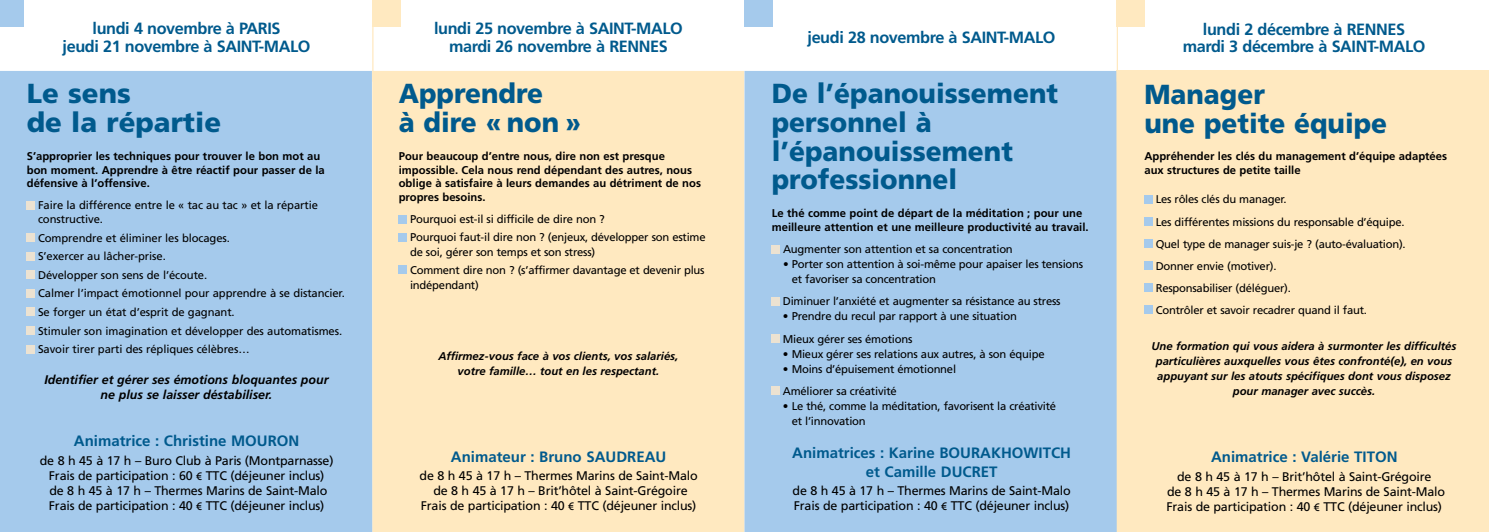
<style>
.page{position:relative;width:1489px;height:532px;background:#fff}
.page>*{position:absolute;margin:0;border:0;box-sizing:border-box;transform-origin:0 0}
.t1{font:900 27.5px/28.8px "Frutiger";color:#005a8d;scale:.95 1}
.t2{font:900 27.5px/28.8px "Frutiger";color:#005a8d}
.t3{font:700 16.25px/17.5px "Frutiger";letter-spacing:-.025em;color:#005a8d;text-align:center}
.t4{font:700 15px/18.1px "Frutiger";color:#005a8d;text-align:center}
.t5{font:12.5px/15px "Frutiger";letter-spacing:-.015em;color:#000;text-align:center}
.t6{font:italic 700 12.5px/15px "Frutiger";color:#000;text-align:center}
.t7{font:11.25px/22.1px "Frutiger";letter-spacing:-.02em;color:#000}
.t8{font:700 11.25px/13.8px "Frutiger";color:#000}
.t9{font:italic 700 11.25px/15px "Frutiger";color:#000;text-align:center}
.s1{font-family:"Profile"}
</style>
<div class="page">
<div style="left:1116px;top:71px;width:372px;height:460px;background:#ffe9c0"></div>
<div style="left:372px;top:71px;width:372px;height:460px;background:#ffe9c0"></div>
<div style="left:744px;top:71px;width:372px;height:460px;background:#a5caec"></div>
<div style="left:0;top:71px;width:372px;height:460px;background:#a5caec"></div>
<div style="left:0;top:0;width:24px;height:27px;background:#a5caec"></div>
<div style="left:744px;top:0;width:28px;height:27px;background:#a5caec"></div>
<div style="left:372px;top:0;width:28px;height:27px;background:#ffe9c0"></div>
<div style="left:1116px;top:0;width:28px;height:27px;background:#ffe9c0"></div>
<hr style="left:1116px;top:0;width:1px;height:82px;background:#ffe9c0">
<hr style="left:372px;top:0;width:1px;height:82px;background:#ffe9c0">
<div style="left:27px;top:201px;width:8px;height:8px;background:#ece2d1"></div>
<div style="left:27px;top:233px;width:8px;height:9px;background:#ece2d1"></div>
<div style="left:27px;top:252px;width:8px;height:8px;background:#ece2d1"></div>
<div style="left:27px;top:271px;width:8px;height:8px;background:#ece2d1"></div>
<div style="left:27px;top:289px;width:8px;height:8px;background:#ece2d1"></div>
<div style="left:27px;top:308px;width:8px;height:8px;background:#ece2d1"></div>
<div style="left:27px;top:326px;width:8px;height:8px;background:#ece2d1"></div>
<div style="left:27px;top:345px;width:8px;height:8px;background:#ece2d1"></div>
<div style="left:399px;top:215px;width:8px;height:8px;background:#a5caec"></div>
<div style="left:399px;top:233px;width:8px;height:8px;background:#a5caec"></div>
<div style="left:399px;top:266px;width:8px;height:8px;background:#a5caec"></div>
<div style="left:1144px;top:195px;width:8px;height:8px;background:#a5caec"></div>
<div style="left:1144px;top:217px;width:8px;height:8px;background:#a5caec"></div>
<div style="left:1144px;top:239px;width:8px;height:8px;background:#a5caec"></div>
<div style="left:1144px;top:261px;width:8px;height:8px;background:#a5caec"></div>
<div style="left:1144px;top:284px;width:8px;height:8px;background:#a5caec"></div>
<div style="left:1144px;top:306px;width:8px;height:8px;background:#a5caec"></div>
<div style="left:771px;top:245px;width:8px;height:8px;background:#ece2d1"></div>
<div style="left:771px;top:297px;width:8px;height:8px;background:#ece2d1"></div>
<div style="left:771px;top:334px;width:8px;height:8px;background:#ece2d1"></div>
<div style="left:771px;top:386px;width:8px;height:8px;background:#ece2d1"></div>
<h2 class="t3" style="left:63px;top:20px;width:249px">lundi 4 novembre à PARIS<br>jeudi 21 novembre à SAINT-MALO</h2>
<h2 class="t3" style="left:807px;top:28px;width:249px">jeudi 28 novembre à SAINT-MALO</h2>
<h2 class="t3" style="left:434px;top:20px;width:250px">lundi 25 novembre à SAINT-MALO mardi 26 novembre à RENNES</h2>
<h1 class="t2" style="left:27px;top:79px;width:196px">Le sens<br>de la répartie</h1>
<p class="t8" style="left:27px;top:149px;width:299px">S’approprier les techniques pour trouver le bon mot au bon moment. Apprendre à être réactif pour passer de la défensive à l’offensive.</p>
<p class="t7" style="left:38px;top:198px;width:281px;line-height:13.8px">Faire la différence entre le « tac au tac » et la répartie constructive.</p>
<p class="t7" style="left:38px;top:228px;width:308px;line-height:18.5px">Comprendre et éliminer les blocages.<br>S’exercer au lâcher-prise.<br>Développer son sens de l’écoute.<br>Calmer l’impact émotionnel pour apprendre à se distancier.<br>Se forger un état d’esprit de gagnant.<br>Stimuler son imagination et développer des automatismes.<br>Savoir tirer parti des répliques célèbres…</p>
<p class="t6" style="left:44px;top:372px;width:286px">Identifier et gérer ses émotions bloquantes pour ne plus se laisser déstabiliser.</p>
<h1 class="t1" style="left:399px;top:79px;width:193px">Apprendre<br>à dire « non »</h1>
<p class="t8" style="left:399px;top:149px;width:304px">Pour beaucoup d’entre nous, dire non est presque impossible. Cela nous rend dépendant des autres, nous oblige à satisfaire à leurs demandes au détriment de nos propres besoins.</p>
<p class="t7" style="left:410px;top:210px;width:297px;line-height:17.9px">Pourquoi est-il si difficile de dire non ?<br>Pourquoi faut-il dire non ? (enjeux, développer son estime</p>
<p class="t7" style="left:410px;top:243px;width:296px;line-height:17.9px">de soi, gérer son temps et son stress)<br>Comment dire non ? (s’affirmer davantage et devenir plus</p>
<p class="t7" style="left:410px;top:274px;width:70px">indépendant)</p>
<p class="t9" style="left:438px;top:349px;width:241px">Affirmez-vous face à vos clients, vos salariés, votre famille… tout en les respectant.</p>
<h1 class="t1" style="left:771px;top:79px;width:303px">De l’épanouissement personnel à l’épanouissement professionnel</h1>
<p class="t8" style="left:771px;top:206px;width:318px">Le thé comme point de départ de la méditation ; pour une meilleure attention et une meilleure productivité au travail.</p>
<p class="t7" style="left:783px;top:238px;width:231px">Augmenter son attention et sa concentration</p>
<p class="t7" style="left:791px;top:257px;width:293px;line-height:15px;text-indent:-9px">• Porter son attention à soi-même pour apaiser les tensions et favoriser sa concentration</p>
<p class="t7" style="left:782px;top:290px;width:279px">Diminuer l’anxiété et augmenter sa résistance au stress</p>
<p class="t7" style="left:782px;top:305px;width:235px">• Prendre du recul par rapport à une situation<br>Mieux gérer ses émotions</p>
<p class="t7" style="left:782px;top:342px;width:263px">• Mieux gérer ses relations aux autres, à son équipe</p>
<p class="t7" style="left:782px;top:357px;width:175px">• Moins d’épuisement émotionnel<br>Améliorer sa créativité</p>
<p class="t7" style="left:791px;top:398px;width:266px;line-height:15px;text-indent:-9px">• Le thé, comme la méditation, favorisent la créativité et l’innovation</p>
<h3 class="t4" style="left:74px;top:432px;width:227px">Animatrice : Christine MOURON</h3>
<p class="t5" style="left:40px;top:453px;width:295px">de 8 h 45 à 17 h – Buro Club à Paris (Montparnasse)<br>Frais de participation : 60 <span class="s1">€</span> TTC (déjeuner inclus)<br>de 8 h 45 à 17 h – Thermes Marins de Saint-Malo Frais de participation : 40 <span class="s1">€</span> TTC (déjeuner inclus)</p>
<h3 class="t4" style="left:792px;top:444px;width:280px">Animatrices : Karine BOURAKHOWITCH et Camille DUCRET</h3>
<h3 class="t4" style="left:451px;top:447px;width:217px">Animateur : Bruno SAUDREAU</h3>
<p class="t5" style="left:419px;top:468px;width:279px">de 8 h 45 à 17 h – Thermes Marins de Saint-Malo de 8 h 45 à 17 h – Brit’hôtel à Saint-Grégoire<br>Frais de participation : 40 <span class="s1">€</span> TTC (déjeuner inclus)</p>
<p class="t5" style="left:792px;top:483px;width:279px;text-align:left">de 8 h 45 à 17 h – Thermes Marins de Saint-Malo<br>Frais de participation : 40 <span class="s1">€</span> TTC (déjeuner inclus)</p>
<h2 class="t3" style="left:1182px;top:20px;width:244px">lundi 2 décembre à RENNES mardi 3 décembre à SAINT-MALO</h2>
<h1 class="t1" style="left:1144px;top:79px;width:257px">Manager<br>une petite équipe</h1>
<p class="t8" style="left:1144px;top:149px;width:304px">Appréhender les clés du management d’équipe adaptées aux structures de petite taille</p>
<p class="t7" style="left:1155px;top:188px;width:251px">Les rôles clés du manager.<br>Les différentes missions du responsable d’équipe.<br>Quel type de manager suis-je ? (auto-évaluation).<br>Donner envie (motiver).<br>Responsabiliser (déléguer).<br>Contrôler et savoir recadrer quand il faut.</p>
<p class="t9" style="left:1151px;top:338px;width:306px">Une formation qui vous aidera à surmonter les difficultés particulières auxquelles vous êtes confronté(e), en vous appuyant sur les atouts spécifiques dont vous disposez pour manager avec succès.</p>
<h3 class="t4" style="left:1210px;top:447px;width:188px">Animatrice : Valérie TITON</h3>
<p class="t5" style="left:1166px;top:468px;width:280px">de 8 h 45 à 17 h – Brit’hôtel à Saint-Grégoire<br>de 8 h 45 à 17 h – Thermes Marins de Saint-Malo<br>Frais de participation : 40 <span class="s1">€</span> TTC (déjeuner inclus)</p>
</div>
